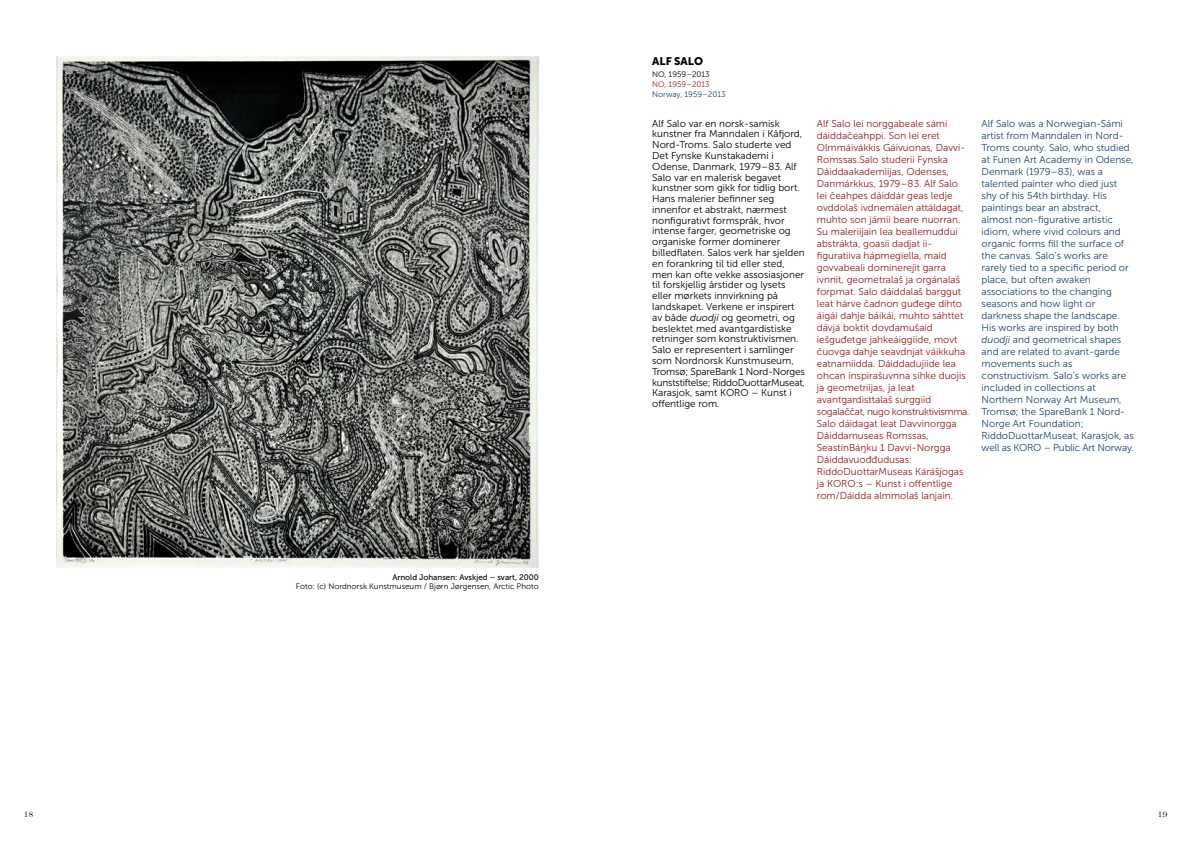
<style>
.page{position:relative;width:1191px;height:842px;background:#fff}
.page>*{position:absolute;margin:0;border:0;box-sizing:border-box;transform-origin:0 0}
.t1{font:11px "Museo Sans 900";color:#000}
.t2{font:10px/12px "Museo Sans 300";color:#9b1c18}
.t3{font:10px/10.8px "Museo Sans 300";color:#000}
.t4{font:10px/12px "Museo Sans 300";color:#1c4378}
.t5{font:10px "Bell";color:#000}
.t6{font:8px "Museo Sans 300";color:#000}
.t7{font:8px "Museo Sans 500";color:#000}
.t8{font:8px "Museo Sans 300";color:#1c4378}
.t9{font:8px "Museo Sans 300";color:#9b1c18}
.s1{font-style:italic}
</style>
<div class="page">
<img style="left:57px;top:57px;width:482px;height:510px">
<p class="t1" style="left:652px;top:55px;width:52px">ALF SALO</p>
<p class="t6" style="left:652px;top:70px;width:59px">NO, 1959–2013</p>
<p class="t9" style="left:652px;top:80px;width:59px">NO, 1959–2013</p>
<p class="t8" style="left:652px;top:90px;width:75px">Norway, 1959–2013</p>
<p class="t7" style="left:392px;top:572px;width:148px">Arnold Johansen: Avskjed – svart, 2000</p>
<p class="t6" style="left:296px;top:582px;width:244px">Foto: (c) Nordnorsk Kunstmuseum / Bjørn Jørgensen, Arctic Photo</p>
<p class="t3" style="left:652px;top:118px;width:154px">Alf Salo var en norsk-samisk kunstner fra Manndalen i Kåfjord,<br>Nord-Troms. Salo studerte ved<br>Det Fynske Kunstakademi i<br>Odense, Danmark, 1979–83. Alf<br>Salo var en malerisk begavet kunstner som gikk for tidlig bort.<br>Hans malerier befinner seg innenfor et abstrakt, nærmest nonfigurativt formspråk, hvor intense farger, geometriske og organiske former dominerer billedflaten. Salos verk har sjelden en forankring til tid eller sted, men kan ofte vekke assosiasjoner til forskjellig årstider og lysets eller mørkets innvirkning på landskapet. Verkene er inspirert av både <span class="s1">duodji</span> og geometri, og beslektet med avantgardistiske retninger som konstruktivismen.<br>Salo er representert i samlinger som Nordnorsk Kunstmuseum,<br>Tromsø; SpareBank 1 Nord-Norges kunststiftelse; RiddoDuottarMuseat,<br>Karasjok, samt KORO – Kunst i offentlige rom.</p>
<p class="t2" style="left:817px;top:117px;width:154px">Alf Salo lei norggabeale sámi dáiddačeahppi. Son lei eret<br>Olmmáivákkis Gáivuonas, Davvi-<br>Romssas.Salo studerii Fynska<br>Dáiddaakademiijas, Odenses,<br>Danmárkkus, 1979–83. Alf Salo lei čeahpes dáiddár geas ledje ovddolaš ivdnemálen attáldagat, muhto son jámii beare nuorran.<br>Su maleriijain lea beallemuddui abstrákta, goasii dadjat ii&shy;figuratiiva hápmegiella, maid govvabeali dominerejit garra ivnnit, geometralaš ja orgánalaš forpmat. Salo dáiddalaš barggut leat hárve čadnon guđege dihto áigái dahje báikái, muhto sáhttet dávjá boktit dovdamušaid iešguđetge jahkeáiggiide, movt čuovga dahje seavdnjat váikkuha eatnamiidda. Dáiddadujiide lea ohcan inspirašuvnna sihke duojis ja geometriijas, ja leat avantgardisttalaš surggiid sogalaččat, nugo konstruktivismma.<br>Salo dáidagat leat Davvinorgga<br>Dáiddamuseas Romssas,<br>SeastinBáŋku 1 Davvi-Norgga<br>Dáiddavuođđudusas:<br>RiddoDuottarMuseas Kárášjogas ja KORO:s – Kunst i offentlige rom/Dáidda almmolaš lanjain.</p>
<p class="t4" style="left:981px;top:117px;width:154px">Alf Salo was a Norwegian-Sámi artist from Manndalen in Nord-<br>Troms county. Salo, who studied at Funen Art Academy in Odense,<br>Denmark (1979–83), was a talented painter who died just shy of his 54th birthday. His paintings bear an abstract, almost non-figurative artistic idiom, where vivid colours and organic forms fill the surface of the canvas. Salo’s works are rarely tied to a specific period or place, but often awaken associations to the changing seasons and how light or darkness shape the landscape.<br>His works are inspired by both <span class="s1">duodji</span> and geometrical shapes and are related to avant-garde movements such as constructivism. Salo’s works are included in collections at<br>Northern Norway Art Museum,<br>Tromsø; the SpareBank 1 Nord-<br>Norge Art Foundation;<br>RiddoDuottarMuseat, Karasjok, as well as KORO – Public Art Norway.</p>
<p class="t5" style="left:23px;top:808px;width:11px">18</p>
<p class="t5" style="left:1157px;top:808px;width:11px">19</p>
</div>
